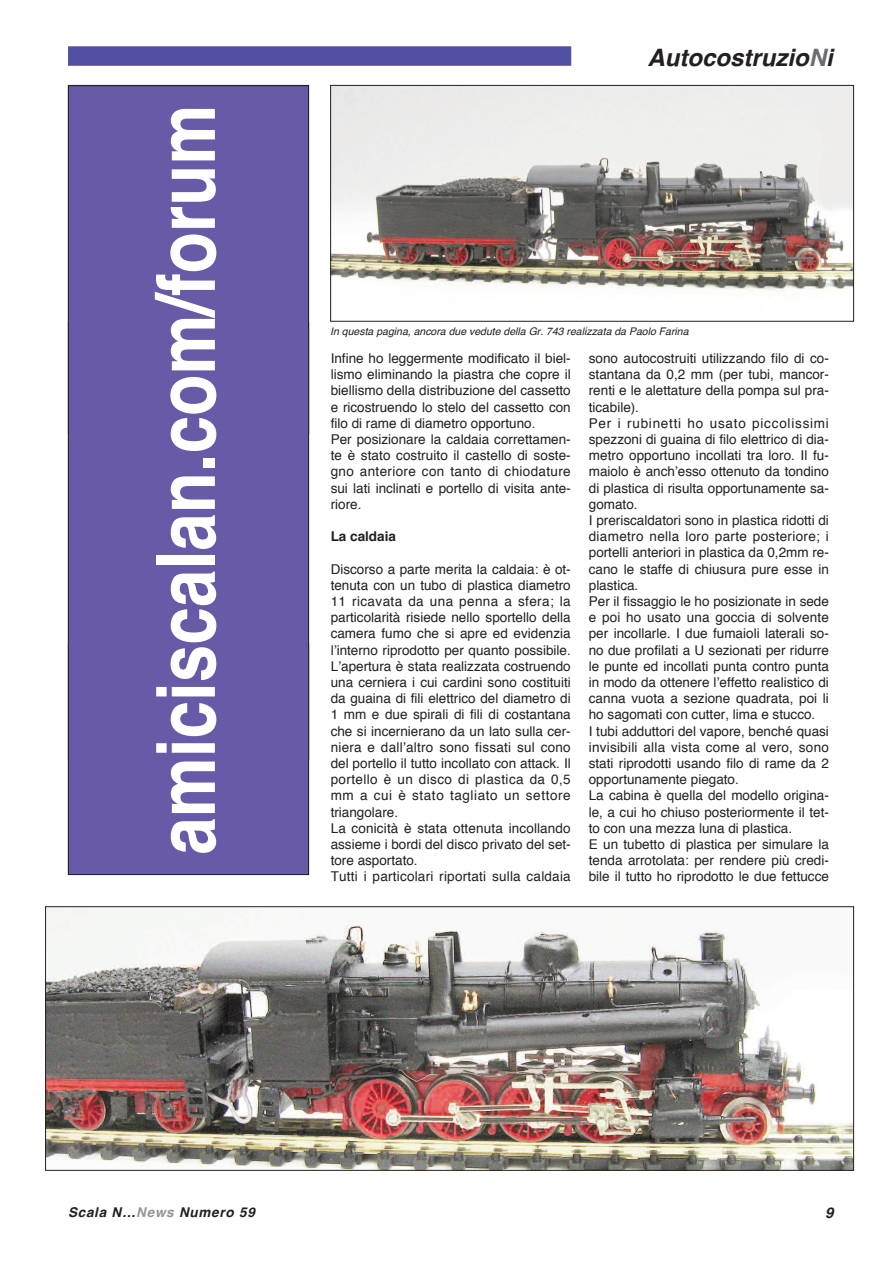
<style>
.page{position:relative;width:893px;height:1263px;background:#fff}
.page>*{position:absolute;margin:0;border:0;box-sizing:border-box;transform-origin:0 0}
.t1{font:700 81px "Helvetica";color:#fff;scale:.83 1}
.t2{font:italic 700 24px "Helvetica";color:#231f20}
.t3{font:italic 700 15px "Helvetica";color:#231f20}
.t4{font:13.5px/16.2px "Helvetica";color:#231f20}
.t5{font:italic 700 13.5px "Helvetica";letter-spacing:.055em;color:#231f20}
.t6{font:700 13.5px "Helvetica";color:#231f20}
.t7{font:italic 10.5px "Helvetica";color:#231f20}
.s1{color:#6c6d70}
.s2{color:#939598}
</style>
<div class="page">
<div style="left:68px;top:46px;width:503px;height:20px;background:#504fa1"></div>
<img style="left:332px;top:87px;width:520px;height:203px">
<div style="left:330px;top:85px;width:524px;height:237px;border:1px solid #231f20"></div>
<img style="left:47px;top:908px;width:805px;height:261px">
<div style="left:68px;top:86px;width:241px;height:788px;background:#685aa6"></div>
<div style="left:68px;top:85px;width:241px;height:790px;border:1px solid #231f20"></div>
<h1 class="t1" style="left:152px;top:855px;width:905px;rotate:-90deg">amiciscalan.com/forum</h1>
<h2 class="t2" style="left:647px;top:47px;width:187px">Autocostruzio<span class="s1">N</span>i</h2>
<p class="t7" style="left:330px;top:327px;width:360px">In questa pagina, ancora due vedute della Gr. 743 realizzata da Paolo Farina</p>
<p class="t4" style="left:331px;top:351px;width:242px">Infine ho leggermente modificato il biel&shy;lismo eliminando la piastra che copre il biellismo della distribuzione del cassetto e ricostruendo lo stelo del cassetto con filo di rame di diametro opportuno.<br>Per posizionare la caldaia correttamen&shy;te è stato costruito il castello di soste&shy;gno anteriore con tanto di chiodature sui lati inclinati e portello di visita ante&shy;riore.</p>
<p class="t6" style="left:331px;top:531px;width:67px">La caldaia</p>
<p class="t4" style="left:331px;top:562px;width:242px">Discorso a parte merita la caldaia: è ot&shy;tenuta con un tubo di plastica diametro 11 ricavata da una penna a sfera; la particolarità risiede nello sportello della camera fumo che si apre ed evidenzia l’interno riprodotto per quanto possibile.<br>L’apertura è stata realizzata costruendo una cerniera i cui cardini sono costituiti da guaina di fili elettrico del diametro di 1 mm e due spirali di fili di costantana che si incernierano da un lato sulla cer&shy;niera e dall’altro sono fissati sul cono del portello il tutto incollato con attack. Il portello è un disco di plastica da 0,5 mm a cui è stato tagliato un settore triangolare.<br>La conicità è stata ottenuta incollando assieme i bordi del disco privato del set&shy;tore asportato.<br>Tutti i particolari riportati sulla caldaia</p>
<p class="t4" style="left:589px;top:351px;width:242px">sono autocostruiti utilizzando filo di co&shy;stantana da 0,2 mm (per tubi, mancor&shy;renti e le alettature della pompa sul pra&shy;ticabile).<br>Per i rubinetti ho usato piccolissimi spezzoni di guaina di filo elettrico di dia&shy;metro opportuno incollati tra loro. Il fu&shy;maiolo è anch’esso ottenuto da tondino di plastica di risulta opportunamente sa&shy;gomato.<br>I preriscaldatori sono in plastica ridotti di diametro nella loro parte posteriore; i portelli anteriori in plastica da 0,2mm re&shy;cano le staffe di chiusura pure esse in plastica.<br>Per il fissaggio le ho posizionate in sede e poi ho usato una goccia di solvente per incollarle. I due fumaioli laterali so&shy;no due profilati a U sezionati per ridurre le punte ed incollati punta contro punta in modo da ottenere l’effetto realistico di canna vuota a sezione quadrata, poi li ho sagomati con cutter, lima e stucco.<br>I tubi adduttori del vapore, benché quasi invisibili alla vista come al vero, sono stati riprodotti usando filo di rame da 2 opportunamente piegato.<br>La cabina è quella del modello origina&shy;le, a cui ho chiuso posteriormente il tet&shy;to con una mezza luna di plastica.<br>E un tubetto di plastica per simulare la tenda arrotolata: per rendere più credi&shy;bile il tutto ho riprodotto le due fettucce</p>
<p class="t5" style="left:68px;top:1206px;width:188px">Scala N…<span class="s2">News</span> Numero 59</p>
<p class="t3" style="left:825px;top:1206px;width:10px">9</p>
</div>
